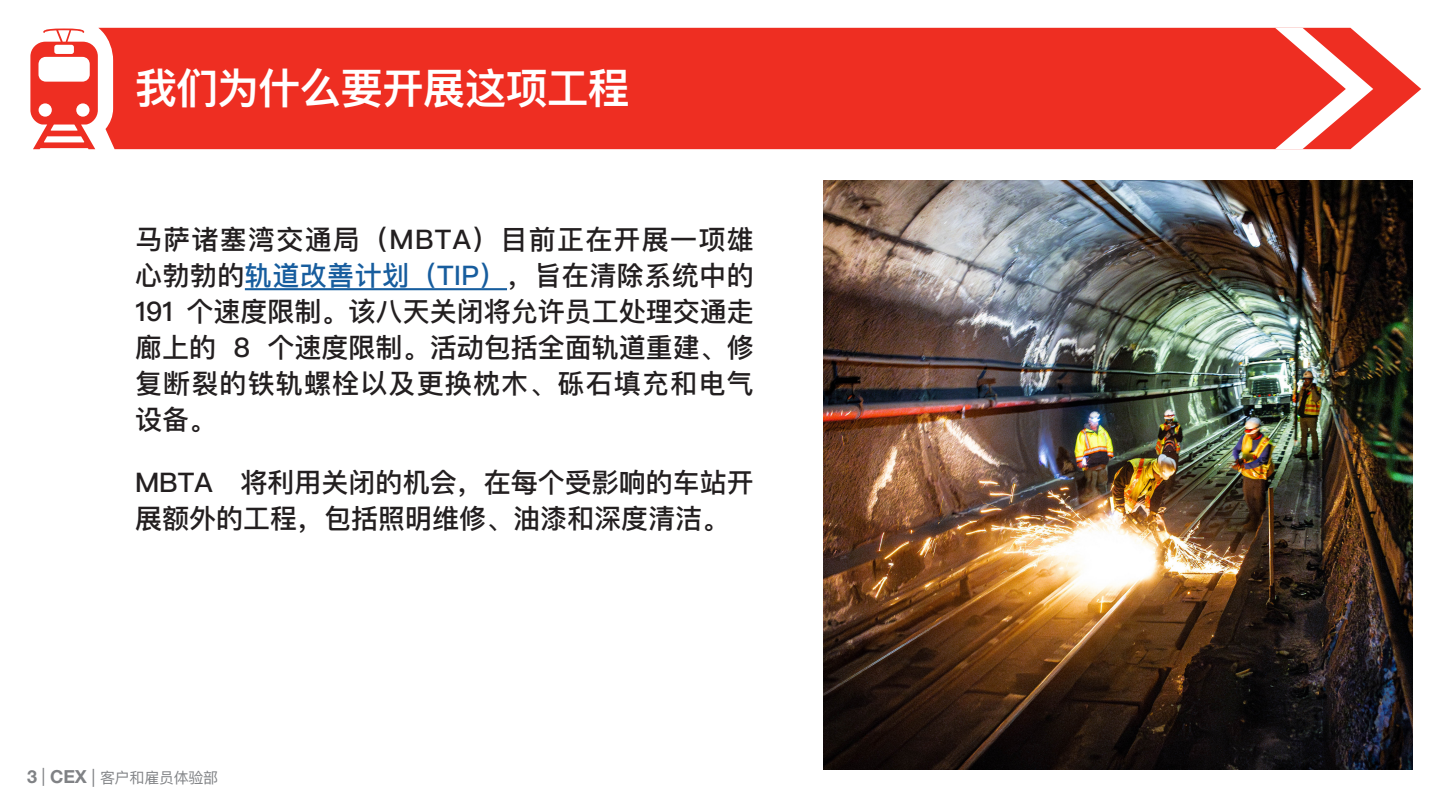
<style>
.page{position:relative;width:1440px;height:810px;background:#fff}
.page>*{position:absolute;margin:0;border:0;box-sizing:border-box;transform-origin:0 0}
.Section_Subtitle{font:600 42px "Ping Fang SC";letter-spacing:-.02em;color:#fff}
.Section_Subtitle-2{font:500 27px/36px "Ping Fang SC";color:#231f20;text-align:justify}
.t1{font:15px "Ping Fang SC";letter-spacing:-.02em;color:#808285}
.s1{color:#175d9e}
.s2{font-family:"Helvetica Neue LT Std";font-weight:700;font-size:18px}
.s3{font-family:"Helvetica Neue LT Std";font-size:18px}
</style>
<div class="page">
<img style="left:824px;top:180px;width:589px;height:590px">
<div style="left:98px;top:28px;width:1323px;height:121px;background:#ee2e22"></div>
<svg style="left:1275px;top:28px;width:98px;height:121px"></svg>
<svg style="left:30px;top:29px;width:68px;height:120px"></svg>
<hr style="left:245px;top:288px;width:262px;height:2px;background:#175d9e">
<p class="Section_Subtitle" style="left:135px;top:62px;width:496px">我们为什么要开展这项工程</p>
<p class="Section_Subtitle-2" style="left:135px;top:221px;width:620px">马萨诸塞湾交通局（MBTA）目前正在开展一项雄心勃勃的<span class="s1">轨道改善计划（TIP）</span>，旨在清除系统中的191 个速度限制。该八天关闭将允许员工处理交通走廊上的 8 个速度限制。活动包括全面轨道重建、修复断裂的铁轨螺栓以及更换枕木、砾石填充和电气设备。</p>
<p class="Section_Subtitle-2" style="left:135px;top:464px;width:620px">MBTA 将利用关闭的机会，在每个受影响的车站开展额外的工程，包括照明维修、油漆和深度清洁。</p>
<p class="t1" style="left:27px;top:768px;width:193px"><span class="s2">3</span> <span class="s3">|</span> <span class="s2">CEX</span> <span class="s3">|</span> 客户和雇员体验部</p>
</div>
